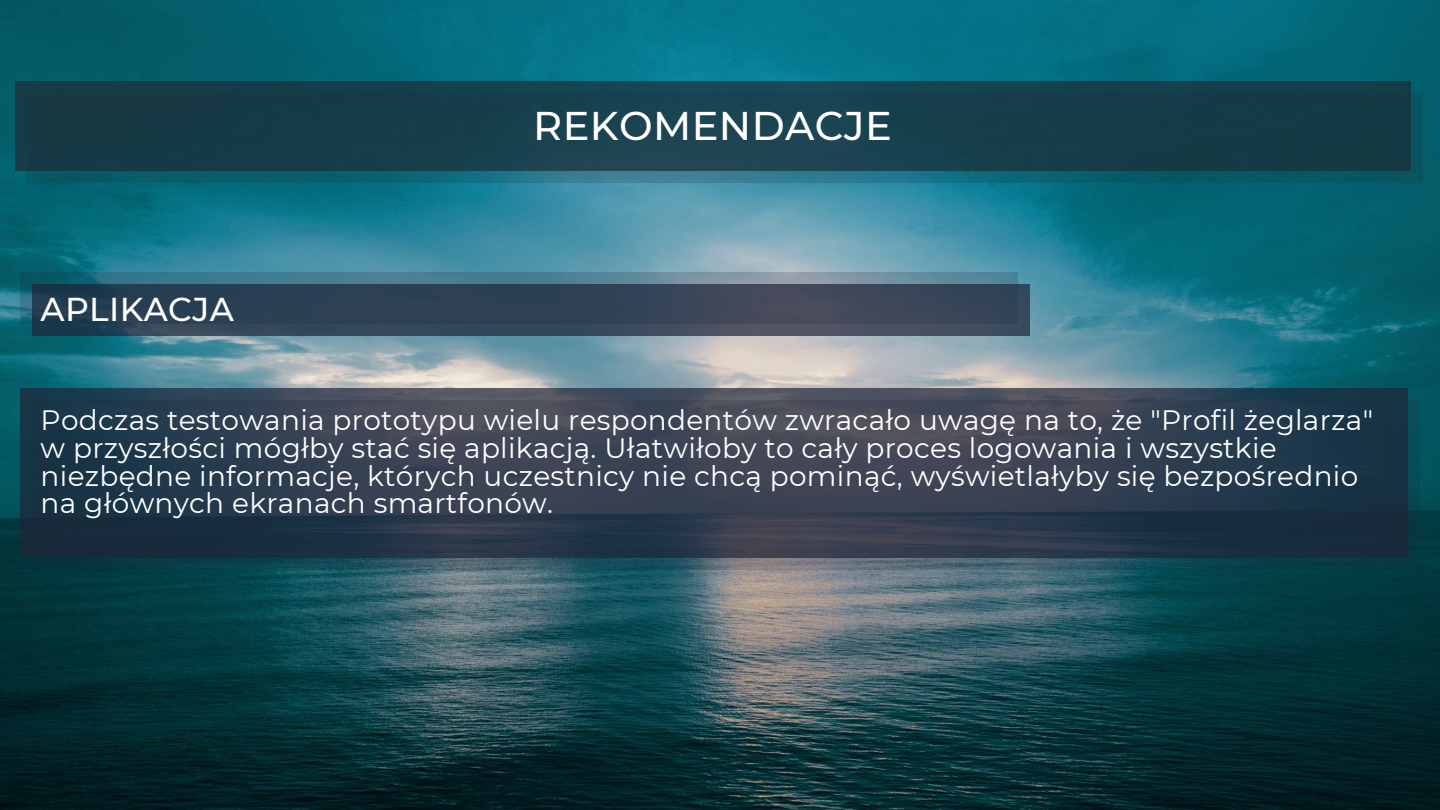
<style>
.page{position:relative;width:1440px;height:810px;background:#fff}
.page>*{position:absolute;margin:0;border:0;box-sizing:border-box;transform-origin:0 0}
.t1{font:500 40px "Montserrat";letter-spacing:.01em;color:#fff}
.t2{font:500 33px "Montserrat";letter-spacing:.01em;color:#fff}
.t3{font:28px/27.8px "Montserrat";letter-spacing:.01em;color:#fff}
</style>
<div class="page">
<img style="left:0;top:0;width:1440px;height:810px">
<svg style="left:32px;top:400px;width:1388px;height:169px;background:#28505b"></svg>
<svg style="left:20px;top:388px;width:1388px;height:169px;background:#303e4e"></svg>
<svg style="left:32px;top:285px;width:998px;height:51px;background:#394a5c"></svg>
<svg style="left:20px;top:273px;width:998px;height:51px;background:#385063"></svg>
<div style="left:16px;top:81px;width:1395px;height:89px;background:#153f4c"></div>
<svg style="left:28px;top:93px;width:1395px;height:89px"></svg>
<p class="t2" style="left:41px;top:289px;width:195px">APLIKACJA</p>
<h1 class="t1" style="left:533px;top:101px;width:360px">REKOMENDACJE</h1>
<p class="t3" style="left:41px;top:406px;width:1334px">Podczas testowania prototypu wielu respondentów zwracało uwagę na to, że "Profil żeglarza" w przyszłości mógłby stać się aplikacją. Ułatwiłoby to cały proces logowania i wszystkie niezbędne informacje, których uczestnicy nie chcą pominąć, wyświetlałyby się bezpośrednio na głównych ekranach smartfonów.</p>
</div>
